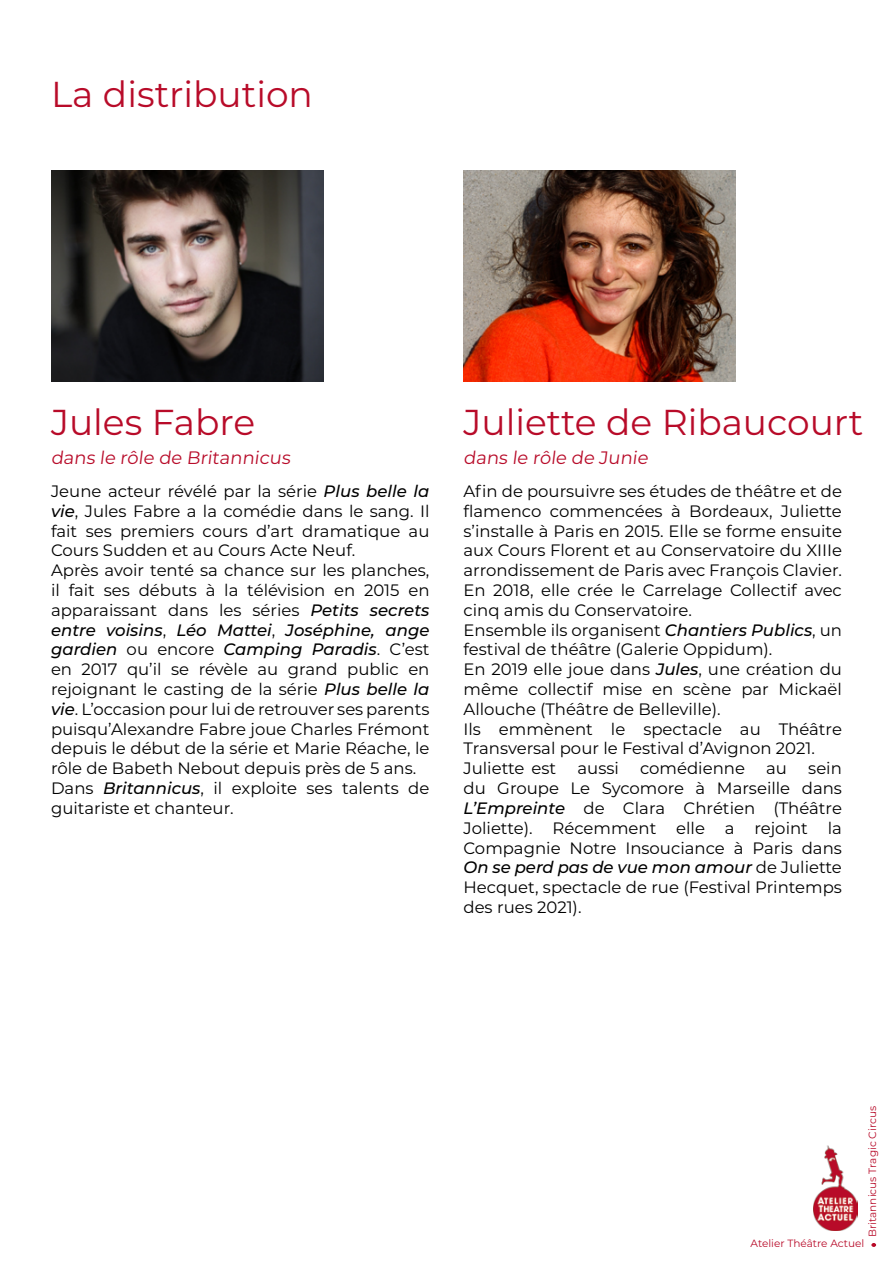
<style>
.page{position:relative;width:893px;height:1263px;background:#fff}
.page>*{position:absolute;margin:0;border:0;box-sizing:border-box;transform-origin:0 0}
.t1{font:36px "Montserrat";color:#b80b29}
.t2{font:18px "Montserrat";color:#b80b29}
.t3{font:16.5px/19.8px "Montserrat";color:#000}
.t4{font:10.5px "Montserrat";color:#b80b29}
.s1{font-weight:500;font-style:italic}
</style>
<div class="page">
<img style="left:813px;top:1145px;width:44px;height:85px">
<svg style="left:871px;top:1243px;width:5px;height:4px"></svg>
<img style="left:51px;top:170px;width:272px;height:212px">
<img style="left:463px;top:170px;width:273px;height:212px">
<h1 class="t1" style="left:51px;top:70px;width:263px">La distribution</h1>
<h1 class="t1" style="left:51px;top:397px;width:206px">Jules Fabre</h1>
<p class="t2" style="left:51px;top:445px;width:244px">dans le rôle de Britannicus</p>
<p class="t3" style="left:51px;top:481px;width:380px">Jeune acteur révélé par la série <span class="s1">Plus belle la vie</span>, Jules Fabre a la comédie dans le sang. Il fait ses premiers cours d’art dramatique au Cours Sudden et au Cours Acte Neuf.<br>Après avoir tenté sa chance sur les planches, il fait ses débuts à la télévision en 2015 en apparaissant dans les séries <span class="s1">Petits secrets entre voisins</span>, <span class="s1">Léo Mattei</span>, <span class="s1">Joséphine, ange gardien</span> ou encore <span class="s1">Camping Paradis</span>. C’est en 2017 qu’il se révèle au grand public en rejoignant le casting de la série <span class="s1">Plus belle la vie</span>. L’occasion pour lui de retrouver ses parents puisqu’Alexandre Fabre joue Charles Frémont depuis le début de la série et Marie Réache, le rôle de Babeth Nebout depuis près de 5 ans.<br>Dans <span class="s1">Britannicus</span>, il exploite ses talents de guitariste et chanteur.</p>
<h1 class="t1" style="left:463px;top:397px;width:401px">Juliette de Ribaucourt</h1>
<p class="t2" style="left:463px;top:445px;width:189px">dans le rôle de Junie</p>
<p class="t3" style="left:463px;top:481px;width:380px">Afin de poursuivre ses études de théâtre et de flamenco commencées à Bordeaux, Juliette s’installe à Paris en 2015. Elle se forme ensuite aux Cours Florent et au Conservatoire du XIIIe arrondissement de Paris avec François Clavier.<br>En 2018, elle crée le Carrelage Collectif avec cinq amis du Conservatoire.<br>Ensemble ils organisent <span class="s1">Chantiers Publics</span>, un festival de théâtre (Galerie Oppidum).<br>En 2019 elle joue dans <span class="s1">Jules</span>, une création du même collectif mise en scène par Mickaël Allouche (Théâtre de Belleville).<br>Ils emmènent le spectacle au Théâtre Transversal pour le Festival d’Avignon 2021.<br>Juliette est</p>
<p class="t3" style="left:463px;top:758px;width:380px;text-align:justify;text-indent:345px">sein du Groupe Le Sycomore à Marseille dans <span class="s1">L’Empreinte</span> de Clara Chrétien (Théâtre Joliette). Récemment elle a rejoint la Compagnie Notre Insouciance à Paris dans <span class="s1">On se perd pas de vue mon amour</span> de Juliette Hecquet, spectacle de rue (Festival Printemps des rues 2021).</p>
<p class="t3" style="left:577px;top:758px;width:43px">aussi</p>
<p class="t3" style="left:640px;top:758px;width:106px">comédienne</p>
<p class="t3" style="left:766px;top:758px;width:22px">au</p>
<p class="t4" style="left:865px;top:1237px;width:132px;rotate:-90deg">Britannicus Tragic Circus</p>
<p class="t4" style="left:750px;top:1236px;width:115px">Atelier Théâtre Actuel</p>
</div>
